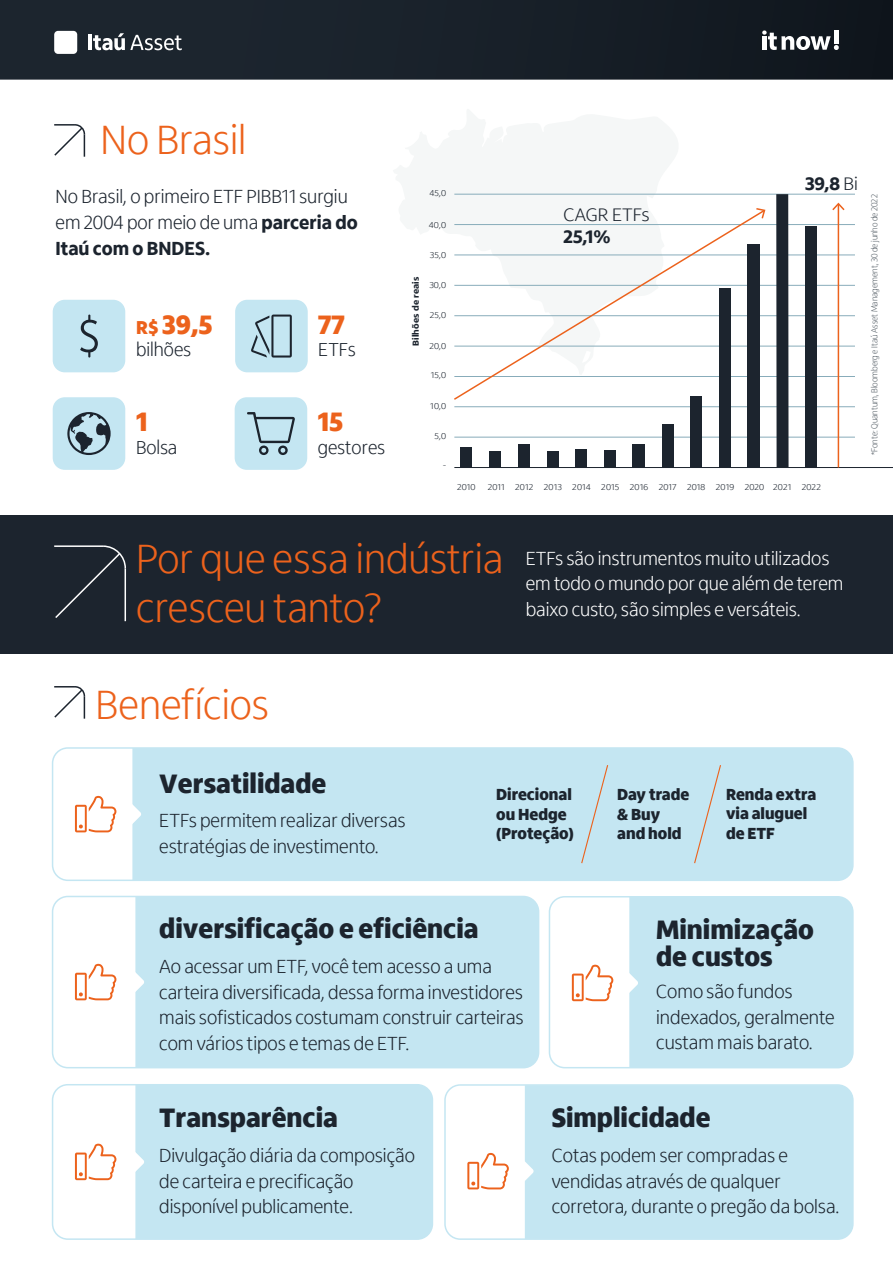
<style>
.page{position:relative;width:893px;height:1263px;background:#fff}
.page>*{position:absolute;margin:0;border:0;box-sizing:border-box;transform-origin:0 0}
.t1{font:300 42px/48.4px "Itau Display Pro";color:#ec621c}
.t2{font:800 27.45px/26.8px "Itau Display";color:#1c242e}
.t3{font:800 27.45px "Itau Display";color:#ec621c}
.t4{font:300 19.5px/25.5px "Itau Display Pro";color:#1c242e}
.t5{font:300 19.5px/25.5px "Itau Display Pro";color:#fff}
.t6{font:300 19.2px "Itau Display";color:#1c242e}
.t7{font:800 18.6px "Itau Display";color:#1c242e;scale:1.05 1}
.t8{font:300 18.6px "Itau Display";letter-spacing:-.01em;color:#1c242e;scale:1.05 1}
.t9{font:800 16.5px/19.5px "Itau Display Pro";color:#1c242e}
.t10{font:300 9px "Itau Display Pro";color:#555f67;scale:.95 1}
.t11{font:800 9px "Itau Display";letter-spacing:.02em;color:#1c242e;scale:1.09 1}
.t12{font:300 8.7px "Itau Display";letter-spacing:.02em;color:#1c242e;scale:1.09 1}
.s1{font-weight:800}
.s2{font-size:19.2px}
.s3{font-weight:300}
</style>
<div class="page">
<div style="left:0;top:516px;width:893px;height:138px;background:#1c242e"></div>
<svg style="left:54px;top:124px;width:32px;height:33px"></svg>
<hr style="left:54px;top:124px;width:21px;height:2px;background:#1c242e">
<svg style="left:55px;top:545px;width:71px;height:75px"></svg>
<hr style="left:125px;top:568px;width:1px;height:53px;background:#fff">
<hr style="left:54px;top:545px;width:49px;height:2px;background:#fff">
<svg style="left:54px;top:686px;width:32px;height:33px"></svg>
<hr style="left:454px;top:194px;width:401px;height:1px;background:#88acba">
<hr style="left:454px;top:224px;width:401px;height:1px;background:#88acba">
<hr style="left:454px;top:255px;width:401px;height:1px;background:#88acba">
<hr style="left:454px;top:285px;width:401px;height:1px;background:#88acba">
<hr style="left:454px;top:315px;width:401px;height:1px;background:#88acba">
<hr style="left:454px;top:346px;width:401px;height:1px;background:#88acba">
<hr style="left:454px;top:376px;width:401px;height:1px;background:#88acba">
<hr style="left:454px;top:406px;width:401px;height:1px;background:#88acba">
<hr style="left:454px;top:437px;width:401px;height:1px;background:#88acba">
<div style="left:460px;top:447px;width:12px;height:20px;background:#1c242e"></div>
<div style="left:489px;top:451px;width:12px;height:16px;background:#1c242e"></div>
<div style="left:518px;top:444px;width:12px;height:23px;background:#1c242e"></div>
<div style="left:547px;top:451px;width:11px;height:16px;background:#1c242e"></div>
<div style="left:575px;top:449px;width:12px;height:18px;background:#1c242e"></div>
<div style="left:604px;top:450px;width:12px;height:17px;background:#1c242e"></div>
<div style="left:633px;top:444px;width:12px;height:23px;background:#1c242e"></div>
<div style="left:662px;top:424px;width:11px;height:43px;background:#1c242e"></div>
<div style="left:690px;top:396px;width:12px;height:71px;background:#1c242e"></div>
<div style="left:719px;top:288px;width:12px;height:179px;background:#1c242e"></div>
<div style="left:748px;top:244px;width:12px;height:223px;background:#1c242e"></div>
<div style="left:776px;top:194px;width:12px;height:273px;background:#1c242e"></div>
<div style="left:805px;top:226px;width:12px;height:241px;background:#1c242e"></div>
<hr style="left:454px;top:467px;width:439px;height:1px;background:#1c242e">
<hr style="left:838px;top:204px;width:1px;height:263px;background:#ec621c">
<svg style="left:832px;top:203px;width:12px;height:7px"></svg>
<svg style="left:454px;top:209px;width:312px;height:192px"></svg>
<svg style="left:756px;top:208px;width:9px;height:10px"></svg>
<div style="left:53px;top:300px;width:72px;height:72px;background:#c4e6f2;border-radius:12px"></div>
<svg style="left:80px;top:315px;width:18px;height:43px"></svg>
<div style="left:53px;top:397px;width:72px;height:73px;background:#c4e6f2;border-radius:12px"></div>
<svg style="left:67px;top:412px;width:44px;height:43px"></svg>
<div style="left:235px;top:300px;width:73px;height:72px;background:#c4e6f2;border-radius:12px"></div>
<svg style="left:251px;top:315px;width:41px;height:43px"></svg>
<div style="left:235px;top:397px;width:72px;height:73px;background:#c4e6f2;border-radius:12px"></div>
<svg style="left:247px;top:412px;width:48px;height:43px"></svg>
<div style="left:132px;top:750px;width:719px;height:128px;background:#c4e6f2"></div>
<div style="left:52px;top:747px;width:802px;height:134px;border:2px solid #c4e6f2;border-radius:15px"></div>
<svg style="left:75px;top:796px;width:66px;height:36px"></svg>
<div style="left:135px;top:1085px;width:297px;height:152px;background:#c4e6f2"></div>
<svg style="left:75px;top:1144px;width:41px;height:36px"></svg>
<div style="left:52px;top:1084px;width:381px;height:156px;border:2px solid #c4e6f2;border-radius:15px"></div>
<svg style="left:135px;top:1151px;width:9px;height:22px"></svg>
<div style="left:525px;top:1087px;width:326px;height:150px;background:#c4e6f2"></div>
<div style="left:444px;top:1084px;width:410px;height:156px;border:2px solid #c4e6f2;border-radius:15px"></div>
<svg style="left:467px;top:1153px;width:67px;height:36px"></svg>
<div style="left:135px;top:896px;width:404px;height:172px;background:#c4e6f2"></div>
<svg style="left:75px;top:964px;width:41px;height:36px"></svg>
<div style="left:52px;top:896px;width:487px;height:172px;border:2px solid #c4e6f2;border-radius:15px"></div>
<svg style="left:135px;top:971px;width:9px;height:22px"></svg>
<svg style="left:572px;top:897px;width:281px;height:171px"></svg>
<svg style="left:580px;top:764px;width:29px;height:100px;background:#c5e0e9"></svg>
<svg style="left:693px;top:764px;width:29px;height:100px;background:#c5e0e9"></svg>
<svg style="left:0;top:0;width:893px;height:80px;background:#182129"></svg>
<svg style="left:762px;top:30px;width:77px;height:20px"></svg>
<hr style="left:834px;top:30px;width:4px;height:14px;background:#fff">
<hr style="left:88px;top:35px;width:4px;height:15px;background:#fff">
<svg style="left:93px;top:33px;width:89px;height:17px"></svg>
<div style="left:54px;top:31px;width:23px;height:23px;background:#fff;border-radius:4px"></div>
<h1 class="t1" style="left:101px;top:116px;width:147px">No Brasil</h1>
<p class="t4" style="left:56px;top:184px;width:304px">No Brasil, o primeiro ETF PIBB11 surgiu em 2004 por meio de uma <span class="s1">parceria do<br>Itaú com o BNDES.</span></p>
<h2 class="t3" style="left:136px;top:308px;width:78px"><span class="s2">R$</span> 39,5</h2>
<p class="t6" style="left:136px;top:339px;width:57px">bilhões</p>
<h2 class="t3" style="left:136px;top:406px;width:13px">1</h2>
<p class="t6" style="left:136px;top:437px;width:43px">Bolsa</p>
<h2 class="t3" style="left:318px;top:308px;width:28px">77</h2>
<p class="t6" style="left:318px;top:339px;width:39px">ETFs</p>
<h2 class="t3" style="left:318px;top:406px;width:27px">15</h2>
<p class="t6" style="left:318px;top:437px;width:69px">gestores</p>
<p class="t11" style="left:410px;top:346px;width:65px;rotate:-90deg">Bilhões de reais</p>
<p class="t12" style="left:429px;top:188px;width:17px">45,0</p>
<p class="t12" style="left:429px;top:220px;width:17px">40,0</p>
<p class="t12" style="left:430px;top:250px;width:17px">35,0</p>
<p class="t12" style="left:429px;top:280px;width:17px">30,0</p>
<p class="t12" style="left:430px;top:310px;width:17px">25,0</p>
<p class="t12" style="left:429px;top:341px;width:17px">20,0</p>
<p class="t12" style="left:431px;top:370px;width:16px">15,0</p>
<p class="t12" style="left:430px;top:401px;width:16px">10,0</p>
<p class="t12" style="left:435px;top:431px;width:12px">5,0</p>
<p class="t12" style="left:443px;top:460px;width:5px">-</p>
<p class="t8" style="left:564px;top:204px;width:83px">CAGR ETFs</p>
<p class="t7" style="left:564px;top:226px;width:46px">25,1%</p>
<p class="t7" style="left:805px;top:173px;width:52px">39,8 <span class="s3">Bi</span></p>
<p class="t12" style="left:457px;top:482px;width:19px">2010</p>
<p class="t12" style="left:488px;top:482px;width:307px">2011 2012 2013 2014 2015 2016 2017 2018 2019 2020 2021 2022</p>
<p class="t10" style="left:869px;top:455px;width:276px;rotate:-90deg">*Fonte: Quantum, Bloomberg e Itaú Asset Management, 30 de junho de 2022</p>
<h1 class="t1" style="left:136px;top:535px;width:369px">Por que essa indústria cresceu tanto?</h1>
<p class="t5" style="left:526px;top:546px;width:319px">ETFs são instrumentos muito utilizados em todo o mundo por que além de terem baixo custo, são simples e versáteis.</p>
<h1 class="t1" style="left:95px;top:681px;width:175px">Benefícios</h1>
<h2 class="t2" style="left:159px;top:770px;width:169px">Versatilidade</h2>
<p class="t4" style="left:159px;top:808px;width:248px">ETFs permitem realizar diversas estratégias de investimento.</p>
<p class="t9" style="left:496px;top:785px;width:79px">Direcional ou Hedge (Proteção)</p>
<p class="t9" style="left:617px;top:785px;width:74px">Day trade &amp; Buy and hold</p>
<p class="t9" style="left:726px;top:785px;width:92px">Renda extra via aluguel de ETF</p>
<h2 class="t2" style="left:159px;top:916px;width:321px">diversificação e eficiência</h2>
<p class="t4" style="left:159px;top:954px;width:366px">Ao acessar um ETF, você tem acesso a uma carteira diversificada, dessa forma investidores mais sofisticados costumam construir carteiras com vários tipos e temas de ETF.</p>
<h2 class="t2" style="left:159px;top:1105px;width:180px">Transparência</h2>
<p class="t4" style="left:159px;top:1143px;width:257px">Divulgação diária da composição de carteira e precificação disponível publicamente.</p>
<h2 class="t2" style="left:656px;top:917px;width:159px">Minimização de custos</h2>
<p class="t4" style="left:656px;top:979px;width:180px">Como são fundos indexados, geralmente custam mais barato.</p>
<h2 class="t2" style="left:552px;top:1105px;width:160px">Simplicidade</h2>
<p class="t4" style="left:552px;top:1143px;width:289px">Cotas podem ser compradas e vendidas através de qualquer corretora, durante o pregão da bolsa.</p>
</div>
